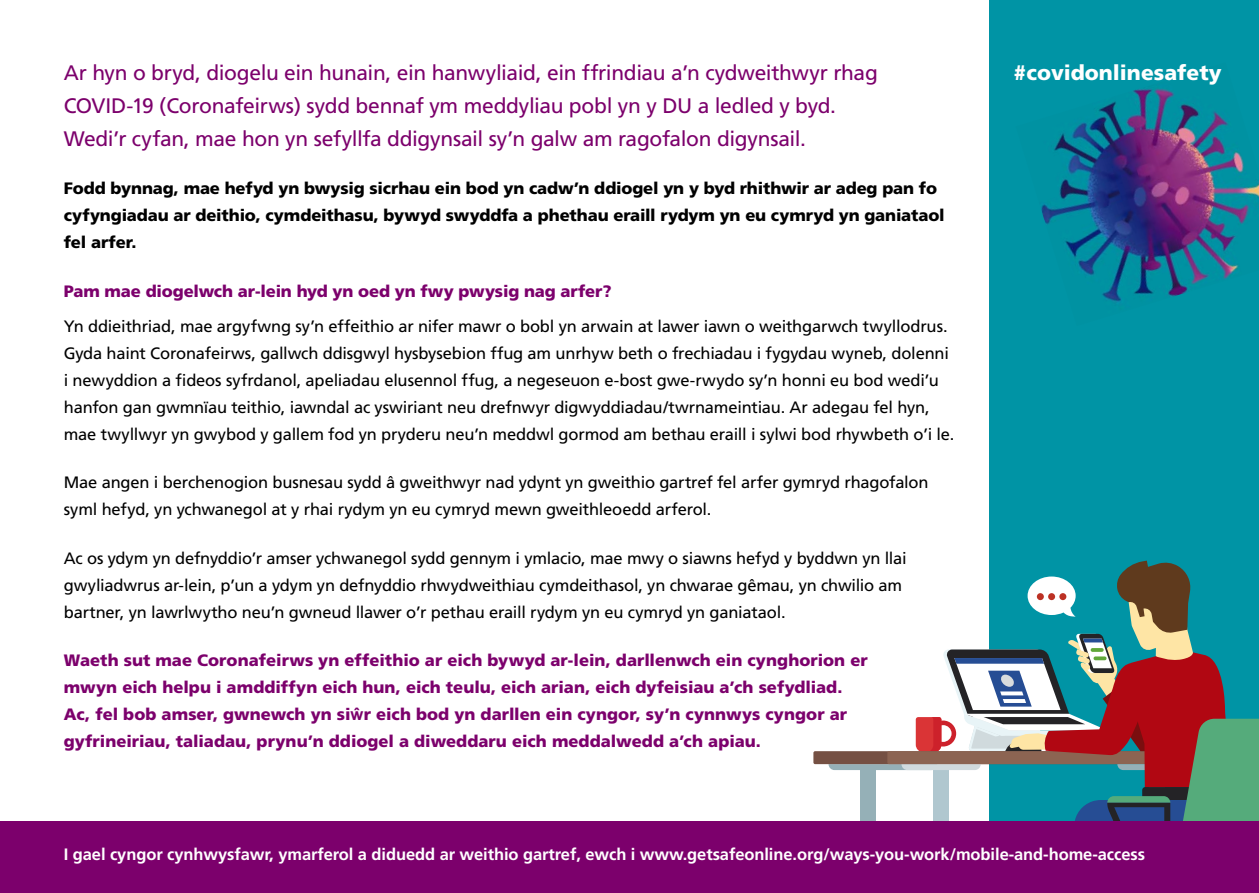
<style>
.page{position:relative;width:1259px;height:893px;background:#fff}
.page>*{position:absolute;margin:0;border:0;box-sizing:border-box;transform-origin:0 0}
.t1{font:21px/33px "Frutiger";letter-spacing:-.02em;color:#7c006c}
.t2{font:900 21px "Frutiger";color:#fff}
.t3{font:16.5px/27px "Frutiger";letter-spacing:-.01em;color:#000}
.t4{font:900 16.5px/27px "Frutiger";color:#7c006c}
.t5{font:900 16.5px/27px "Frutiger";letter-spacing:-.01em;color:#000}
.t6{font:700 16.5px "Frutiger";letter-spacing:-.005em;color:#fff}
.s1{font-family:"Arial";font-weight:700}
</style>
<div class="page">
<div style="left:989px;top:0;width:270px;height:893px;background:#0094a5"></div>
<img style="left:1041px;top:88px;width:218px;height:214px">
<div style="left:813px;top:751px;width:415px;height:13px;background:#755043;border-radius:2px"></div>
<svg style="left:828px;top:561px;width:431px;height:260px"></svg>
<div style="left:1048px;top:593px;width:7px;height:7px;background:#bc3124;border-radius:50%"></div>
<div style="left:1037px;top:593px;width:7px;height:7px;background:#bc3124;border-radius:50%"></div>
<div style="left:1059px;top:593px;width:7px;height:7px;background:#bc3124;border-radius:50%"></div>
<div style="left:0;top:821px;width:1259px;height:72px;background:#7c006c"></div>
<p class="t1" style="left:64px;top:58px;width:815px">Ar hyn o bryd, diogelu ein hunain, ein hanwyliaid, ein ffrindiau a’n cydweithwyr rhag</p>
<p class="t2" style="left:1013px;top:64px;width:209px">#covidonlinesafety</p>
<p class="t1" style="left:64px;top:91px;width:773px">COVID-19 (Coronafeirws) sydd bennaf ym meddyliau pobl yn y DU a ledled y byd.<br>Wedi’r cyfan, mae hon yn sefyllfa ddigynsail sy’n galw am ragofalon digynsail.</p>
<p class="t5" style="left:64px;top:176px;width:882px">Fodd bynnag, mae hefyd yn bwysig sicrhau ein bod yn cadw’n ddiogel yn y byd rhithwir ar adeg pan fo cyfyngiadau ar deithio, cymdeithasu, bywyd swyddfa a phethau eraill rydym yn eu cymryd yn ganiataol fel arfer.</p>
<p class="t4" style="left:64px;top:279px;width:549px">Pam mae diogelwch ar-lein hyd yn oed yn fwy pwysig nag arfer?</p>
<p class="t3" style="left:64px;top:314px;width:892px">Yn ddieithriad, mae argyfwng sy’n effeithio ar nifer mawr o bobl yn arwain at lawer iawn o weithgarwch twyllodrus.<br>Gyda haint Coronafeirws, gallwch ddisgwyl hysbysebion ffug am unrhyw beth o frechiadau i fygydau wyneb, dolenni i newyddion a fideos syfrdanol, apeliadau elusennol ffug, a negeseuon e-bost gwe-rwydo sy’n honni eu bod wedi’u hanfon gan gwmnïau teithio, iawndal ac yswiriant neu drefnwyr digwyddiadau/twrnameintiau. Ar adegau fel hyn, mae twyllwyr yn gwybod y gallem fod yn pryderu neu’n meddwl gormod am bethau eraill i sylwi bod rhywbeth o’i le.</p>
<p class="t3" style="left:64px;top:470px;width:866px">Mae angen i berchenogion busnesau sydd â gweithwyr nad ydynt yn gweithio gartref fel arfer gymryd rhagofalon syml hefyd, yn ychwanegol at y rhai rydym yn eu cymryd mewn gweithleoedd arferol.</p>
<p class="t3" style="left:64px;top:546px;width:844px">Ac os ydym yn defnyddio’r amser ychwanegol sydd gennym i ymlacio, mae mwy o siawns hefyd y byddwn yn llai gwyliadwrus ar-lein, p’un a ydym yn defnyddio rhwydweithiau cymdeithasol, yn chwarae gêmau, yn chwilio am bartner, yn lawrlwytho neu’n gwneud llawer o’r pethau eraill rydym yn eu cymryd yn ganiataol.</p>
<p class="t4" style="left:64px;top:648px;width:805px">Waeth sut mae Coronafeirws yn effeithio ar eich bywyd ar-lein, darllenwch ein cynghorion er mwyn eich helpu i amddiffyn eich hun, eich teulu, eich arian, eich dyfeisiau a’ch sefydliad.<br>Ac, fel bob amser, gwnewch yn si<span class="s1">ŵ</span>r eich bod yn darllen ein cyngor, sy’n cynnwys cyngor ar gyfrineiriau, taliadau, prynu’n ddiogel a diweddaru eich meddalwedd a’ch apiau.</p>
<p class="t6" style="left:64px;top:848px;width:1082px">I gael cyngor cynhwysfawr, ymarferol a diduedd ar weithio gartref, ewch i www.getsafeonline.org/ways-you-work/mobile-and-home-access</p>
</div>
